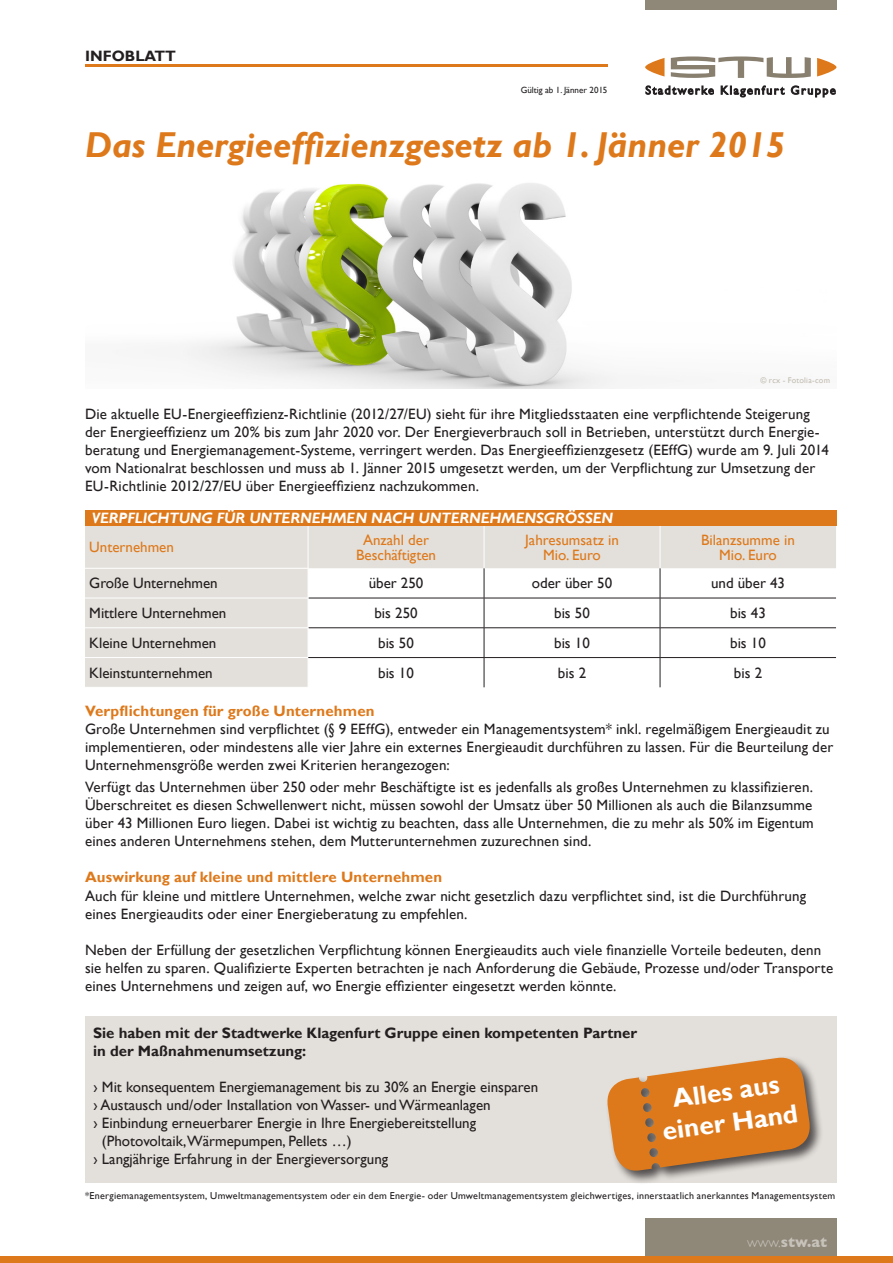
<style>
.page{position:relative;width:893px;height:1263px;background:#fff}
.page>*{position:absolute;margin:0;border:0;box-sizing:border-box;transform-origin:0 0}
.t1{font:italic 700 36px "Gill Sans";color:#de791b}
.t2{font:700 26.1px/31.3px "Gill Sans";color:#fff;text-align:center}
.Fließtext{font:15px/18px "Gill Sans";letter-spacing:.01em;color:#231f20}
.t3{font:700 15px/18px "Gill Sans";color:#231f20}
.Fließtext_Tabelle{font:15px/15px "Gill Sans";color:#de791b;text-align:center}
.Fließtext-2{font:700 15px "Gill Sans";letter-spacing:.01em;color:#de791b}
.Fließtext_Tabelle-2{font:15px "Gill Sans";color:#231f20}
.t4{font:italic 700 15px "Gill Sans";color:#fff}
.t5{font:700 15px "Gill Sans";color:#c7c3bb}
.Fließtext-3{font:10.05px "Gill Sans";letter-spacing:.025em;color:#231f20}
.t6{font:9px "Gill Sans";color:#231f20}
.Fließtext-4{font:8.25px "Gill Sans";letter-spacing:.025em;color:#c2bcb0}
.s1{font-weight:300}
</style>
<div class="page">
<img style="left:180px;top:183px;width:500px;height:206px">
<div style="left:85px;top:1016px;width:751px;height:167px;background:#e3e0db"></div>
<div style="left:605px;top:1056px;width:219px;height:129px;background:#231f20;opacity:.75"></div>
<svg style="left:605px;top:1056px;width:208px;height:117px"></svg>
<svg style="left:85px;top:526px;width:751px;height:161px"></svg>
<hr style="left:308px;top:657px;width:176px;height:1px;background:#231f20">
<hr style="left:484px;top:657px;width:176px;height:1px;background:#231f20">
<hr style="left:660px;top:657px;width:176px;height:1px;background:#231f20">
<div style="left:85px;top:510px;width:751px;height:15px;background:#de791b"></div>
<svg style="left:645px;top:58px;width:19px;height:19px"></svg>
<svg style="left:817px;top:58px;width:19px;height:19px"></svg>
<svg style="left:671px;top:56px;width:140px;height:22px"></svg>
<svg style="left:646px;top:86px;width:68px;height:8px"></svg>
<svg style="left:721px;top:86px;width:63px;height:11px"></svg>
<svg style="left:791px;top:86px;width:44px;height:11px"></svg>
<div style="left:645px;top:1219px;width:191px;height:44px;background:#8f8778"></div>
<div style="left:0;top:1256px;width:893px;height:7px;background:#de791b"></div>
<div style="left:645px;top:0;width:191px;height:9px;background:#8f8778"></div>
<hr style="left:85px;top:65px;width:522px;height:2px;background:#de791b">
<p class="t3" style="left:85px;top:48px;width:93px">INFOBLATT</p>
<p class="t6" style="left:521px;top:85px;width:88px">Gültig ab 1. Jänner 2015</p>
<p class="t1" style="left:85px;top:124px;width:702px">Das Energieeffizienzgesetz ab 1. Jänner 2015</p>
<p class="Fließtext-4" style="left:760px;top:376px;width:71px">© rcx - Fotolia-com</p>
<p class="Fließtext" style="left:85px;top:405px;width:745px">Die aktuelle EU-Energieeffizienz-Richtlinie (2012/27/EU) sieht für ihre Mitgliedsstaaten eine verpflichtende Steigerung der Energieeffizienz um 20% bis zum Jahr 2020 vor. Der Energieverbrauch soll in Betrieben, unterstützt durch Energie&shy;beratung und Energiemanagement-Systeme, verringert werden. Das Energieeffizienzgesetz (EEffG) wurde am 9. Juli 2014 vom Nationalrat beschlossen und muss ab 1. Jänner 2015 umgesetzt werden, um der Verpflichtung zur Umsetzung der EU-Richtlinie 2012/27/EU über Energieeffizienz nachzukommen.</p>
<p class="t4" style="left:92px;top:509px;width:523px">VERPFLICHTUNG FÜR UNTERNEHMEN NACH UNTERNEHMENSGRÖSSEN</p>
<p class="Fließtext_Tabelle" style="left:89px;top:540px;width:86px">Unternehmen</p>
<p class="Fließtext_Tabelle" style="left:356px;top:532px;width:81px">Anzahl der<br>Beschäftigten</p>
<p class="Fließtext_Tabelle" style="left:525px;top:532px;width:95px">Jahresumsatz in<br>Mio. Euro</p>
<p class="Fließtext_Tabelle" style="left:701px;top:532px;width:95px">Bilanzsumme in<br>Mio. Euro</p>
<p class="Fließtext_Tabelle-2" style="left:89px;top:574px;width:130px">Große Unternehmen</p>
<p class="Fließtext" style="left:369px;top:574px;width:56px">über 250</p>
<p class="Fließtext" style="left:532px;top:574px;width:82px">oder über 50</p>
<p class="Fließtext" style="left:711px;top:574px;width:76px">und über 43</p>
<p class="Fließtext_Tabelle-2" style="left:89px;top:604px;width:139px">Mittlere Unternehmen</p>
<p class="Fließtext" style="left:374px;top:604px;width:45px">bis 250</p>
<p class="Fließtext" style="left:554px;top:604px;width:37px">bis 50</p>
<p class="Fließtext" style="left:730px;top:604px;width:37px">bis 43</p>
<p class="Fließtext_Tabelle-2" style="left:89px;top:634px;width:129px">Kleine Unternehmen</p>
<p class="Fließtext" style="left:378px;top:634px;width:37px">bis 50</p>
<p class="Fließtext" style="left:554px;top:634px;width:37px">bis 10</p>
<p class="Fließtext" style="left:730px;top:634px;width:37px">bis 10</p>
<p class="Fließtext_Tabelle-2" style="left:89px;top:664px;width:125px">Kleinstunternehmen</p>
<p class="Fließtext" style="left:378px;top:664px;width:37px">bis 10</p>
<p class="Fließtext" style="left:558px;top:664px;width:30px">bis 2</p>
<p class="Fließtext" style="left:734px;top:664px;width:30px">bis 2</p>
<p class="Fließtext-2" style="left:85px;top:702px;width:291px">Verpflichtungen für große Unternehmen</p>
<p class="Fließtext" style="left:85px;top:720px;width:750px">Große Unternehmen sind verpflichtet (§ 9 EEffG), entweder ein Managementsystem* inkl. regelmäßigem Energieaudit zu implementieren, oder mindestens alle vier Jahre ein externes Energieaudit durchführen zu lassen. Für die Beurteilung der<br>Unternehmensgröße werden zwei Kriterien herangezogen:</p>
<p class="Fließtext" style="left:85px;top:779px;width:730px;text-align:justify">Verfügt das Unternehmen über 250 oder mehr Beschäftigte ist es jedenfalls als großes Unternehmen zu klassifizieren.<br>Überschreitet es diesen Schwellenwert nicht, müssen sowohl der Umsatz über 50 Millionen als auch die Bilanzsumme über 43 Millionen Euro liegen. Dabei ist wichtig zu beachten, dass alle Unternehmen, die zu mehr als 50% im Eigentum eines anderen Unternehmens stehen, dem Mutterunternehmen zuzurechnen sind.</p>
<p class="Fließtext-2" style="left:85px;top:868px;width:359px">Auswirkung auf kleine und mittlere Unternehmen</p>
<p class="Fließtext" style="left:85px;top:887px;width:723px">Auch für kleine und mittlere Unternehmen, welche zwar nicht gesetzlich dazu verpflichtet sind, ist die Durchführung eines Energieaudits oder einer Energieberatung zu empfehlen.</p>
<p class="Fließtext" style="left:85px;top:941px;width:750px">Neben der Erfüllung der gesetzlichen Verpflichtung können Energieaudits auch viele finanzielle Vorteile bedeuten, denn sie helfen zu sparen. Qualifizierte Experten betrachten je nach Anforderung die Gebäude, Prozesse und/oder Transporte eines Unternehmens und zeigen auf, wo Energie effizienter eingesetzt werden könnte.</p>
<p class="t3" style="left:93px;top:1024px;width:546px">Sie haben mit der Stadtwerke Klagenfurt Gruppe einen kompetenten Partner in der Maßnahmenumsetzung:</p>
<p class="Fließtext" style="left:93px;top:1078px;width:447px">› Mit konsequentem Energiemanagement bis zu 30% an Energie einsparen</p>
<p class="Fließtext" style="left:93px;top:1096px;width:399px">› Austausch und/oder Installation von Wasser- und Wärmeanlagen</p>
<p class="Fließtext" style="left:102px;top:1114px;width:376px;text-indent:-9px">› Einbindung erneuerbarer Energie in Ihre Energiebereitstellung (Photovoltaik,Wärmepumpen, Pellets …)</p>
<p class="Fließtext" style="left:93px;top:1150px;width:297px">› Langjährige Erfahrung in der Energieversorgung</p>
<p class="t2" style="left:656px;top:1086px;width:138px;rotate:-8deg">Alles aus einer Hand</p>
<p class="Fließtext-3" style="left:85px;top:1189px;width:752px">*Energiemanagementsystem, Umweltmanagementsystem oder ein dem Energie- oder Umweltmanagementsystem gleichwertiges, innerstaatlich anerkanntes Managementsystem</p>
<p class="t5" style="left:747px;top:1233px;width:81px"><span class="s1">www.</span>stw.at</p>
</div>
